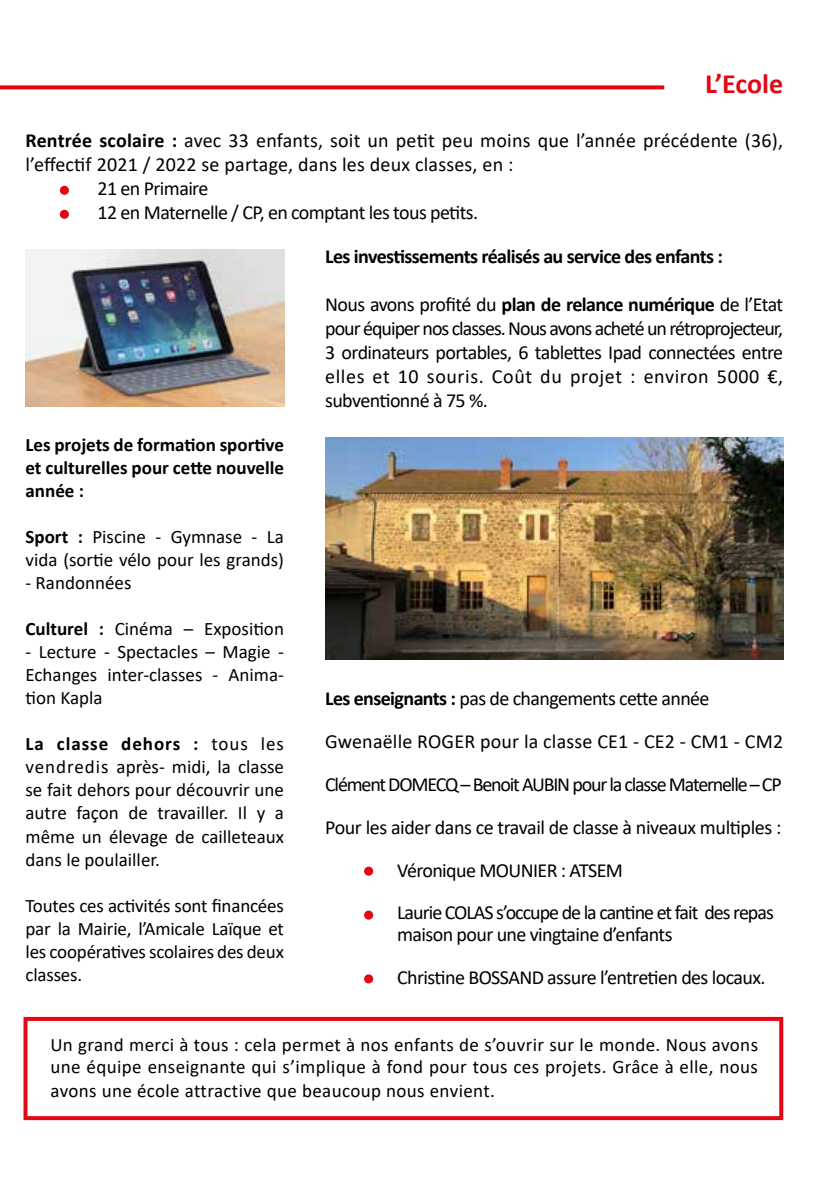
<style>
.page{position:relative;width:840px;height:1191px;background:#fff}
.page>*{position:absolute;margin:0;border:0;box-sizing:border-box;transform-origin:0 0}
.t1{font:700 28px "Calibri";color:#e30613}
.t2{font:20px/24px "Calibri";letter-spacing:-.03em;color:#000;text-align:justify}
.t3{font:20px "Calibri";letter-spacing:.01em;color:#000}
.t4{font:20px "Calibri";letter-spacing:-.06em;color:#000}
.t5{font:700 20px "Calibri";letter-spacing:-.03em;color:#000}
.t6{font:20px "Calibri";letter-spacing:-.05em;color:#000}
.t7{font:19px/23px "Calibri";color:#000;text-align:justify}
.t8{font:700 19px/23px "Calibri";color:#000;text-align:justify}
.s1{font-weight:700}
</style>
<div class="page">
<div style="left:60px;top:186px;width:9px;height:9px;background:#e30613;border-radius:50%"></div>
<div style="left:60px;top:210px;width:9px;height:9px;background:#e30613;border-radius:50%"></div>
<img style="left:26px;top:250px;width:258px;height:156px">
<img style="left:325px;top:437px;width:457px;height:222px">
<svg style="left:0;top:85px;width:664px;height:4px;background:#e51f2b"></svg>
<div style="left:24px;top:1017px;width:758px;height:103px;border:4px solid #e30613"></div>
<div style="left:364px;top:866px;width:9px;height:9px;background:#e30613;border-radius:50%"></div>
<div style="left:364px;top:910px;width:9px;height:9px;background:#e30613;border-radius:50%"></div>
<div style="left:364px;top:974px;width:9px;height:9px;background:#e30613;border-radius:50%"></div>
<h1 class="t1" style="left:704px;top:64px;width:79px">L’Ecole</h1>
<p class="t3" style="left:26px;top:127px;width:758px"><span class="s1">Rentrée scolaire :</span> avec 33 enfants, soit un petit peu moins que l’année précédente (36),</p>
<p class="t3" style="left:26px;top:151px;width:489px">l’effectif 2021 / 2022 se partage, dans les deux classes, en :</p>
<p class="t2" style="left:98px;top:176px;width:112px">21 en Primaire</p>
<p class="t2" style="left:98px;top:200px;width:382px">12 en Maternelle / CP, en comptant les tous petits.</p>
<p class="t5" style="left:325px;top:242px;width:399px">Les investissements réalisés au service des enfants :</p>
<p class="t2" style="left:325px;top:292px;width:459px">Nous avons profité du <span class="s1">plan de relance numérique</span> de l’Etat pour équiper nos classes. Nous avons acheté un rétroprojecteur, 3 ordinateurs portables, 6 tablettes Ipad connectées entre elles et 10 souris. Coût du projet : environ 5000 €, subventionné à 75 %.</p>
<p class="t8" style="left:26px;top:433px;width:260px">Les projets de formation sportive et culturelles pour cette nouvelle année :</p>
<p class="t7" style="left:26px;top:525px;width:260px"><span class="s1">Sport :</span> Piscine - Gymnase - La vida (sortie vélo pour les grands)</p>
<p class="t7" style="left:26px;top:571px;width:107px">- Randonnées</p>
<p class="t7" style="left:26px;top:617px;width:260px"><span class="s1">Culturel :</span> Cinéma – Exposition</p>
<p class="t7" style="left:26px;top:640px;width:260px">- Lecture - Spectacles – Magie - Echanges inter-classes - Anima&shy;tion Kapla</p>
<p class="t7" style="left:26px;top:732px;width:260px"><span class="s1">La classe dehors :</span> tous les vendredis après- midi, la classe se fait dehors pour découvrir une autre façon de travailler. Il y a même un élevage de cailleteaux dans le poulailler.</p>
<p class="t7" style="left:26px;top:893px;width:260px">Toutes ces activités sont financées par la Mairie, l’Amicale Laïque et les coopératives scolaires des deux classes.</p>
<p class="t2" style="left:325px;top:686px;width:386px"><span class="s1">Les enseignants :</span> pas de changements cette année</p>
<p class="t3" style="left:325px;top:727px;width:459px">Gwenaëlle ROGER pour la classe CE1 - CE2 - CM1 - CM2</p>
<p class="t4" style="left:325px;top:770px;width:458px">Clément DOMECQ – Benoit AUBIN pour la classe Maternelle – CP</p>
<p class="t2" style="left:325px;top:814px;width:457px">Pour les aider dans ce travail de classe à niveaux multiples :</p>
<p class="t2" style="left:397px;top:857px;width:227px">Véronique MOUNIER : ATSEM</p>
<p class="t6" style="left:397px;top:899px;width:378px">Laurie COLAS s’occupe de la cantine et fait des repas</p>
<p class="t2" style="left:397px;top:912px;width:369px;line-height:42.8px">maison pour une vingtaine d’enfants<br>Christine BOSSAND assure l’entretien des locaux.</p>
<p class="t7" style="left:51px;top:1032px;width:708px">Un grand merci à tous : cela permet à nos enfants de s’ouvrir sur le monde. Nous avons une équipe enseignante qui s’implique à fond pour tous ces projets. Grâce à elle, nous avons une école attractive que beaucoup nous envient.</p>
</div>
